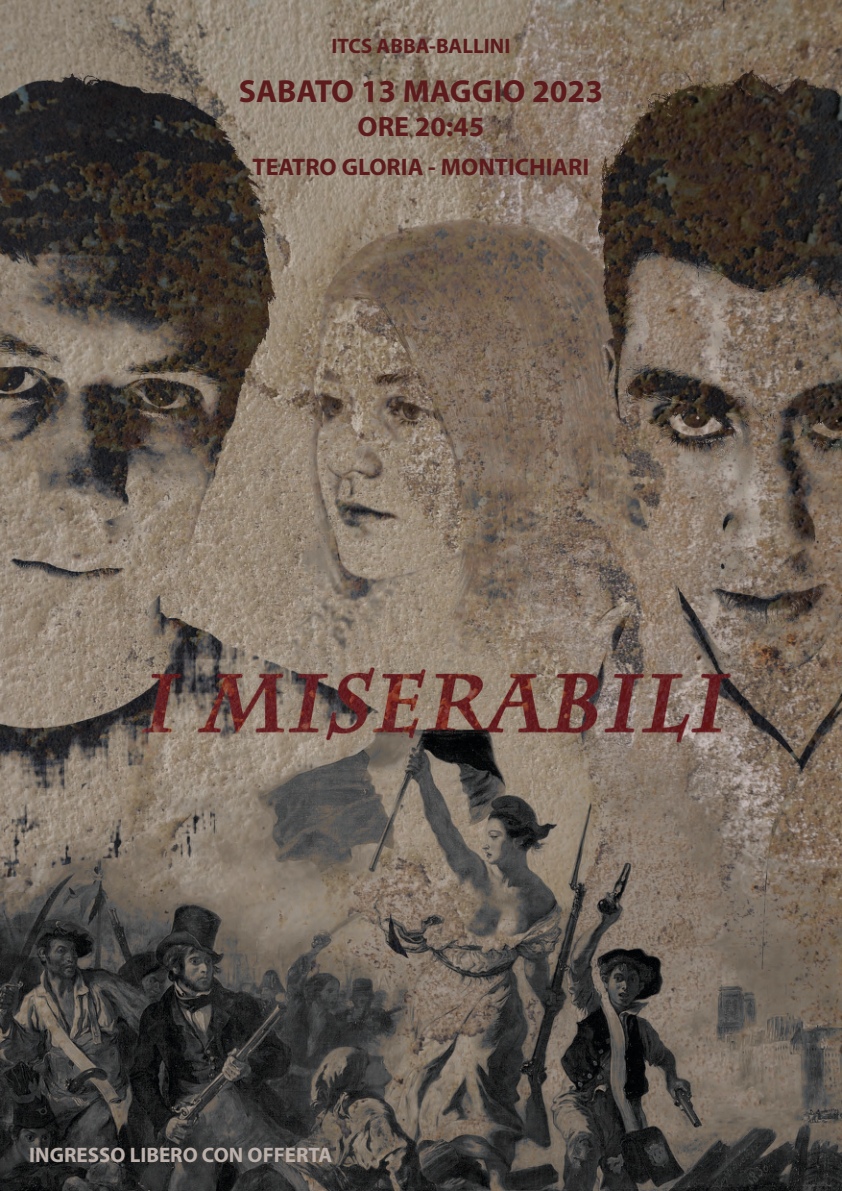
<style>
.page{position:relative;width:842px;height:1191px;background:#fff}
.page>*{position:absolute;margin:0;border:0;box-sizing:border-box;transform-origin:0 0}
.t1{font:700 32px "Myriad Pro";color:#5e1b1e}
.t2{font:700 28px "Myriad Pro";color:#5e1b1e}
.t3{font:700 24px "Myriad Pro";color:#5e1b1e}
.t4{font:700 21px "Myriad Pro";color:#bcb0aa}
.t5{font:700 21px "Myriad Pro";color:#5e1b1e}
</style>
<div class="page">
<img style="left:0;top:0;width:842px;height:1191px">
<p class="t5" style="left:332px;top:32px;width:180px">ITCS ABBA-BALLINI</p>
<h1 class="t1" style="left:239px;top:70px;width:366px">SABATO 13 MAGGIO 2023</h1>
<p class="t2" style="left:358px;top:108px;width:128px">ORE 20:45</p>
<p class="t3" style="left:253px;top:151px;width:338px">TEATRO GLORIA - MONTICHIARI</p>
<p class="t4" style="left:29px;top:1141px;width:305px">INGRESSO LIBERO CON OFFERTA</p>
</div>
